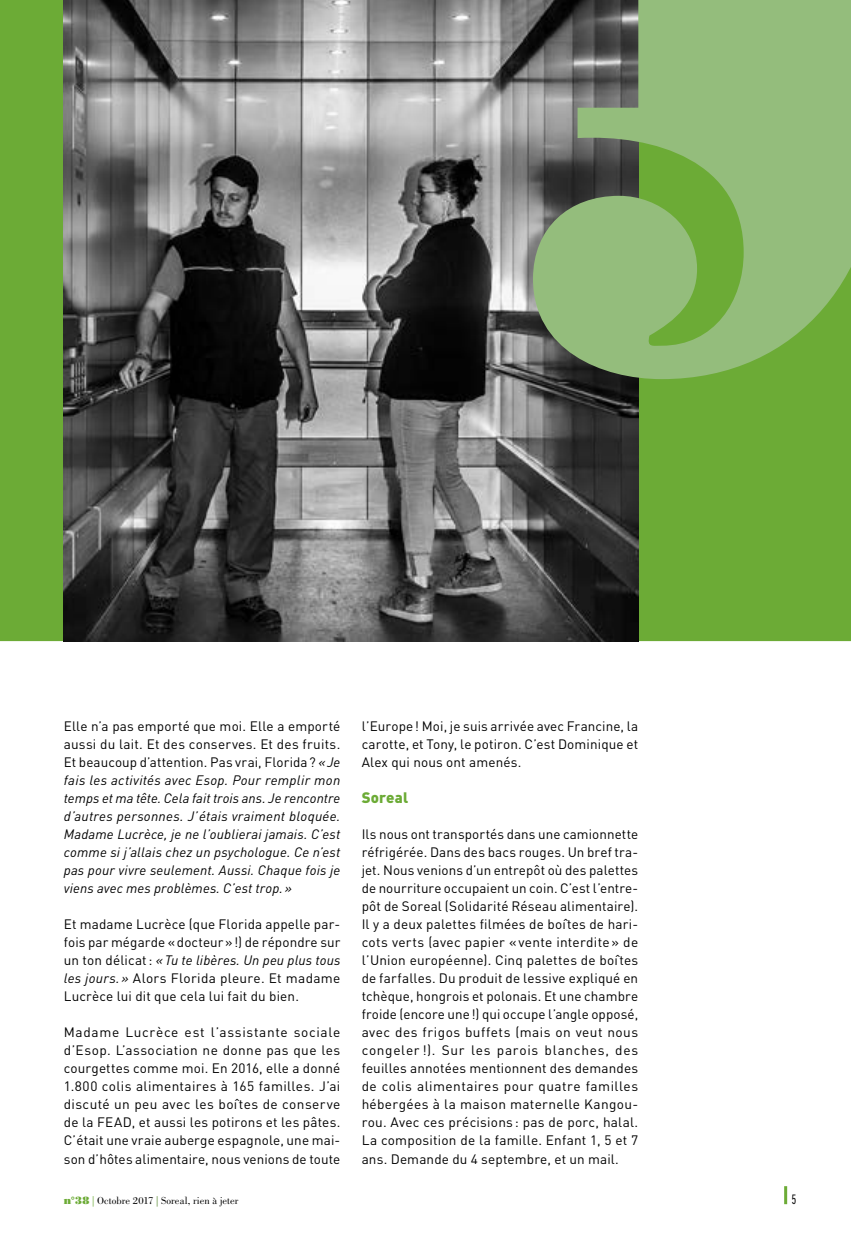
<style>
.page{position:relative;width:851px;height:1234px;background:#fff}
.page>*{position:absolute;margin:0;border:0;box-sizing:border-box;transform-origin:0 0}
.t1{font:900 15px "DIN";letter-spacing:.01em;color:#6cab36}
.t2{font:13.5px/18px "DIN";letter-spacing:.01em;color:#000;text-align:justify}
.t3{font:italic 13.5px/18px "DIN";letter-spacing:.01em;color:#000;text-align:justify}
.t4{font:300 extra-condensed 13.5px "Interstate";color:#000}
.t5{font:10.5px "Bodoni";letter-spacing:.005em;color:#000}
.s1{font-style:normal}
.s2{font-style:italic}
.s3{font-family:"Bodoni Poster";color:#6cab36}
.s4{color:#6cab36}
.s5{color:#56872f}
</style>
<div class="page">
<div style="left:0;top:0;width:850px;height:641px;background:#6cab36"></div>
<img style="left:64px;top:0;width:574px;height:641px">
<img style="left:0;top:0;width:1px;height:264px">
<img style="left:0;top:298px;width:1px;height:277px">
<svg style="left:533px;top:0;width:317px;height:379px;background:#83a76b"></svg>
<hr style="left:784px;top:1185px;width:3px;height:18px;background:#6cab36">
<p class="t3" style="left:64px;top:717px;width:278px"><span class="s1">Elle n’a pas emporté que moi. Elle a emporté aussi du lait. Et des conserves. Et des fruits.<br>Et beaucoup d’attention. Pas vrai, Florida?</span> «Je fais les activités avec Esop. Pour remplir mon temps et ma tête. Cela fait trois ans. Je rencontre d’autres personnes. J’étais vraiment bloquée.<br>Madame Lucrèce, je ne l’oublierai jamais. C’est comme si j’allais chez un psychologue. Ce n’est pas pour vivre seulement. Aussi. Chaque fois je viens avec mes problèmes. C’est trop.»</p>
<p class="t2" style="left:64px;top:915px;width:278px">Et madame Lucrèce (que Florida appelle par&shy;fois par mégarde «docteur»!) de répondre sur un ton délicat: <span class="s2">«Tu te libères. Un peu plus tous les jours. »</span> Alors Florida pleure. Et madame Lucrèce lui dit que cela lui fait du bien.</p>
<p class="t2" style="left:64px;top:1023px;width:278px">Madame Lucrèce est l’assistante sociale d’Esop. L’association ne donne pas que les courgettes comme moi. En 2016, elle a donné 1.800 colis alimentaires à 165 familles. J’ai discuté un peu avec les boîtes de conserve de la FEAD, et aussi les potirons et les pâtes.<br>C’était une vraie auberge espagnole, une mai&shy;son d’hôtes alimentaire, nous venions de toute</p>
<p class="t2" style="left:361px;top:717px;width:278px">l’Europe! Moi, je suis arrivée avec Francine, la carotte, et Tony, le potiron. C’est Dominique et Alex qui nous ont amenés.</p>
<p class="t1" style="left:361px;top:787px;width:48px">Soreal</p>
<p class="t2" style="left:361px;top:825px;width:278px">Ils nous ont transportés dans une camionnette réfrigérée. Dans des bacs rouges. Un bref tra&shy;jet. Nous venions d’un entrepôt où des palettes de nourriture occupaient un coin. C’est l’entre&shy;pôt de Soreal (Solidarité Réseau alimentaire).<br>Il y a deux palettes filmées de boîtes de hari&shy;cots verts (avec papier « vente interdite » de l’Union européenne). Cinq palettes de boîtes de farfalles. Du produit de lessive expliqué en tchèque, hongrois et polonais. Et une chambre froide (encore une!) qui occupe l’angle opposé, avec des frigos buffets (mais on veut nous congeler !). Sur les parois blanches, des feuilles annotées mentionnent des demandes de colis alimentaires pour quatre familles hébergées à la maison maternelle Kangou&shy;rou. Avec ces précisions : pas de porc, halal.<br>La composition de la famille. Enfant 1, 5 et 7 ans. Demande du 4 septembre, et un mail.</p>
<p class="t5" style="left:64px;top:1194px;width:176px"><span class="s3">n°38</span> <span class="s4">|</span> Octobre 2017 <span class="s5">|</span> Soreal, rien à jeter</p>
<p class="t4" style="left:791px;top:1191px;width:6px">5</p>
</div>
